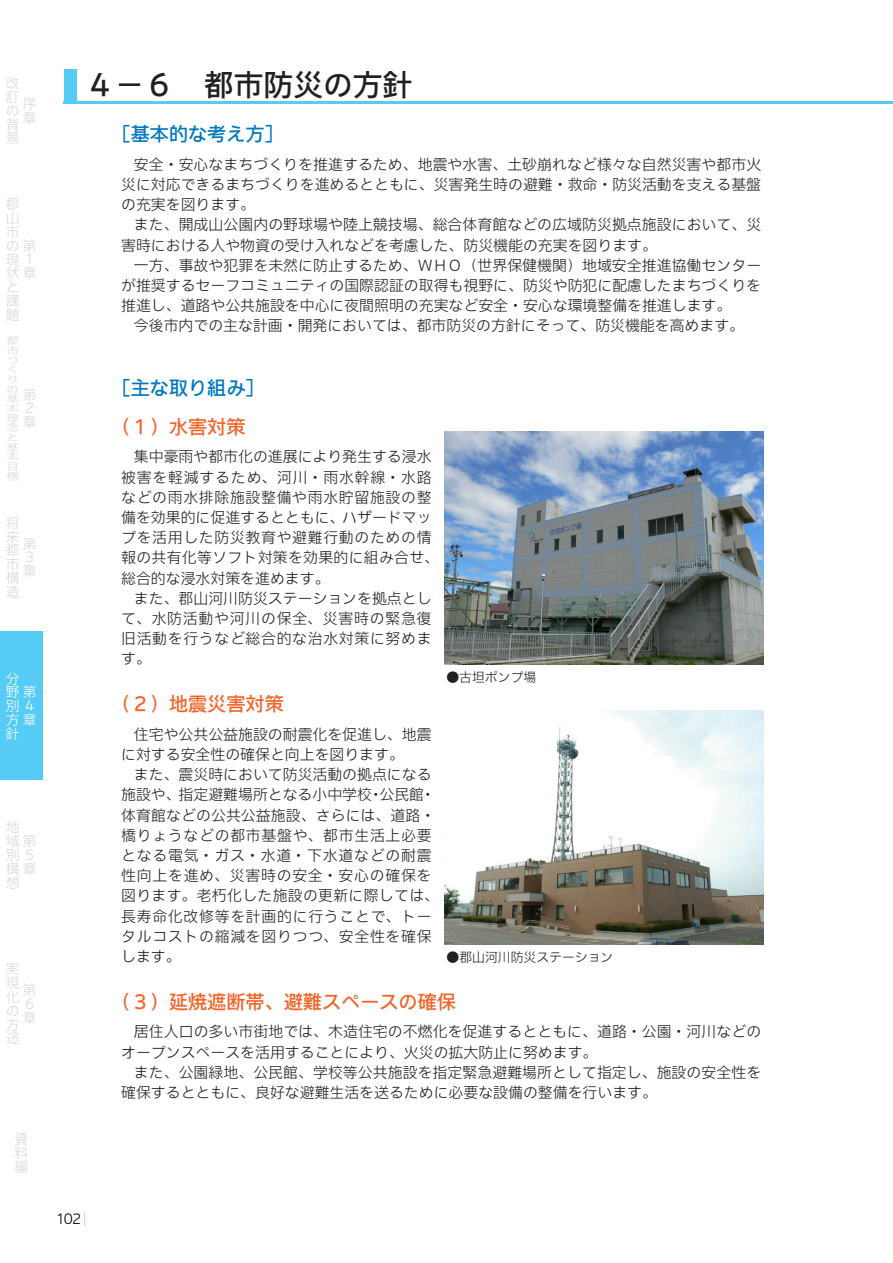
<style>
.page{position:relative;width:893px;height:1263px;background:#fff}
.page>*{position:absolute;margin:0;border:0;box-sizing:border-box;transform-origin:0 0}
.t1{font:500 29.7px "Iwa UCDA Goth Std";color:#231f20}
.小見出し{font:500 19.2px "Iwa UCDA Goth Std";color:#f26428}
.t2{font:500 19.2px "Iwa UCDA Goth Std";color:#0078c0}
.本文{font:300 14.85px/20.2px "Iwa UCDA Goth Std";color:#231f20}
.本文-2{font:300 14.85px/20.2px "Iwa UCDA Goth Std";letter-spacing:.05em;color:#231f20}
.本文-3{font:300 14.85px/20.2px "Iwa UCDA Goth Std";letter-spacing:.02em;color:#231f20}
.t3{font:300 13.8px/13.8px "Iwa UCDA Goth Std";color:#d6d9da}
.t4{font:300 13.8px/13.8px "Iwa UCDA Goth Std";color:#fff}
.t5{font:300 13.8px "Iwa UCDA Goth Std";color:#000}
.t6{font:300 12.9px "Iwa UCDA Goth Std";color:#231f20}
.t7{font:300 9.6px/9.6px "Iwa UCDA Goth Std";color:#d6d9da;scale:1.29 1}
</style>
<div class="page">
<div style="left:0;top:631px;width:43px;height:149px;background:#56cbf5"></div>
<svg style="left:84px;top:1212px;width:1px;height:14px"></svg>
<img style="left:444px;top:431px;width:319px;height:234px">
<img style="left:444px;top:710px;width:319px;height:234px">
<div style="left:64px;top:69px;width:13px;height:34px;background:#56cbf5"></div>
<hr style="left:64px;top:101px;width:829px;height:2px;background:#56cbf5">
<p class="t3" style="left:6px;top:75px;width:15px;text-align:justify">改訂の背景</p>
<p class="t3" style="left:23px;top:96px;width:15px">序章</p>
<p class="t3" style="left:6px;top:196px;width:15px;text-align:justify">郡山市</p>
<p class="t3" style="left:6px;top:238px;width:32px">の第現１状章</p>
<p class="t3" style="left:6px;top:279px;width:15px;text-align:justify">と課題</p>
<p class="t7" style="left:7px;top:335px;width:11px">都市づくりの基本理念と基本目標</p>
<p class="t3" style="left:23px;top:387px;width:15px">第<br>２章</p>
<p class="t3" style="left:6px;top:515px;width:15px;text-align:justify">将来都市構造</p>
<p class="t3" style="left:23px;top:536px;width:15px">第<br>３章</p>
<p class="t4" style="left:6px;top:671px;width:15px">分</p>
<p class="t4" style="left:6px;top:684px;width:32px">野第別４方章</p>
<p class="t4" style="left:6px;top:726px;width:15px">針</p>
<p class="t3" style="left:6px;top:819px;width:15px">地</p>
<p class="t3" style="left:6px;top:833px;width:32px">域第別５構章</p>
<p class="t3" style="left:6px;top:875px;width:15px">想</p>
<p class="t3" style="left:6px;top:961px;width:15px;text-align:justify">実現化の方途</p>
<p class="t3" style="left:23px;top:982px;width:15px">第<br>６章</p>
<p class="t3" style="left:14px;top:1131px;width:15px;text-align:justify">資料編</p>
<p class="t1" style="left:85px;top:63px;width:329px">４－６　都市防災の方針</p>
<p class="t2" style="left:112px;top:120px;width:174px">［基本的な考え方］</p>
<p class="本文" style="left:121px;top:153px;width:642px;text-align:justify;text-indent:13px">安全・安心なまちづくりを推進するため、地震や水害、土砂崩れなど様々な自然災害や都市火災に対応できるまちづくりを進めるとともに、災害発生時の避難・救命・防災活動を支える基盤の充実を図ります。</p>
<p class="本文" style="left:121px;top:214px;width:642px;text-indent:13px">また、開成山公園内の野球場や陸上競技場、総合体育館などの広域防災拠点施設において、災害時における人や物資の受け入れなどを考慮した、防災機能の充実を図ります。</p>
<p class="本文" style="left:121px;top:254px;width:642px;text-align:justify;text-indent:13px">一方、事故や犯罪を未然に防止するため、ＷＨＯ（世界保健機関）地域安全推進協働センターが推奨するセーフコミュニティの国際認証の取得も視野に、防災や防犯に配慮したまちづくりを推進し、道路や公共施設を中心に夜間照明の充実など安全・安心な環境整備を推進します。</p>
<p class="本文" style="left:134px;top:315px;width:612px">今後市内での主な計画・開発においては、都市防災の方針にそって、防災機能を高めます。</p>
<p class="t2" style="left:112px;top:374px;width:155px">［主な取り組み］</p>
<p class="小見出し" style="left:112px;top:412px;width:135px">（１）水害対策</p>
<p class="本文-3" style="left:121px;top:446px;width:319px;text-indent:13px">集中豪雨や都市化の進展により発生する浸水被害を軽減するため、河川・雨水幹線・水路などの雨水排除施設整備や雨水貯留施設の整備を効果的に促進するとともに、ハザードマップを活用した防災教育や避難行動のための情報の共有化等ソフト対策を効果的に組み合せ、総合的な浸水対策を進めます。</p>
<p class="本文" style="left:121px;top:587px;width:312px;text-align:justify;text-indent:13px">また、郡山河川防災ステーションを拠点として、水防活動や河川の保全、災害時の緊急復旧活動を行うなど総合的な治水対策に努めます。</p>
<p class="小見出し" style="left:112px;top:690px;width:174px">（２）地震災害対策</p>
<p class="本文" style="left:121px;top:723px;width:312px;text-indent:13px">住宅や公共公益施設の耐震化を促進し、地震に対する安全性の確保と向上を図ります。</p>
<p class="本文-2" style="left:121px;top:763px;width:319px;text-indent:13px">また、震災時において防災活動の拠点になる施設や、指定避難場所となる小中学校・公民館・体育館などの公共公益施設、さらには、道路・橋りょうなどの都市基盤や、都市生活上必要となる電気・ガス・水道・下水道などの耐震性向上を進め、災害時の安全・安心の確保を図ります。老朽化した施設の更新に際しては、長寿命化改修等を計画的に行うことで、トータルコストの縮減を図りつつ、安全性を確保します。</p>
<p class="t6" style="left:446px;top:667px;width:91px">●古坦ポンプ場</p>
<p class="t6" style="left:447px;top:948px;width:168px">●郡山河川防災ステーション</p>
<p class="小見出し" style="left:112px;top:987px;width:346px">（３）延焼遮断帯、避難スペースの確保</p>
<p class="本文" style="left:121px;top:1021px;width:642px;text-indent:13px">居住人口の多い市街地では、木造住宅の不燃化を促進するとともに、道路・公園・河川などのオープンスペースを活用することにより、火災の拡大防止に努めます。</p>
<p class="本文" style="left:121px;top:1061px;width:642px;text-indent:13px">また、公園緑地、公民館、学校等公共施設を指定緊急避難場所として指定し、施設の安全性を確保するとともに、良好な避難生活を送るために必要な設備の整備を行います。</p>
<p class="t5" style="left:56px;top:1209px;width:27px">102</p>
</div>
